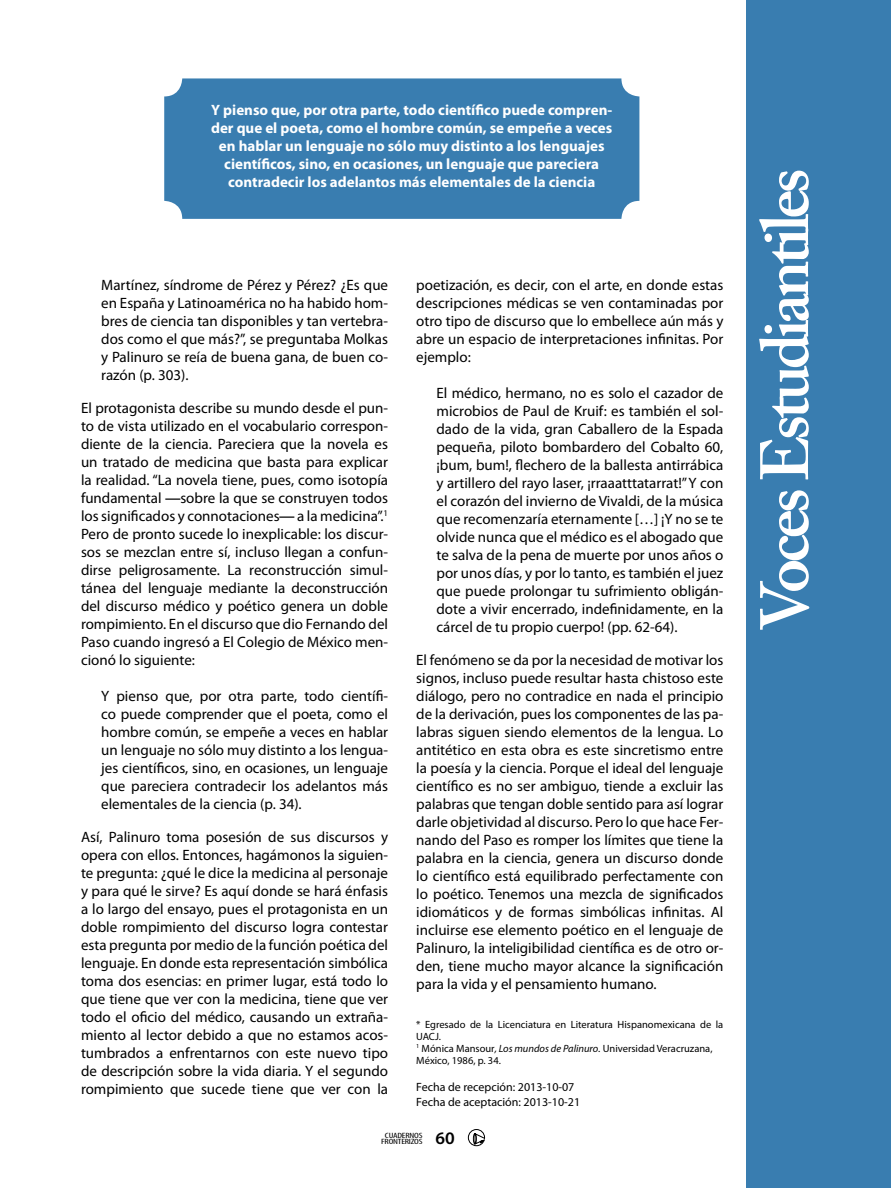
<style>
.page{position:relative;width:891px;height:1188px;background:#fff}
.page>*{position:absolute;margin:0;border:0;box-sizing:border-box;transform-origin:0 0}
.t1{font:600 67.5px "Adobe Caslon Pro";letter-spacing:-.06em;color:#fff}
.t2{font:600 17.7px "Myriad Pro";color:#000}
.t3{font:15px/18px "Myriad Pro";color:#000;text-align:justify}
.t4{font:700 15px/18px "Myriad Pro";color:#fff;text-align:center}
.t5{font:12px/15px "Myriad Pro";color:#000}
.t6{font:10.5px/12px "Myriad Pro";color:#000}
.t7{font:condensed 7.65px/6px "Myriad Pro";letter-spacing:-.02em;color:#000;text-align:center;scale:1.37 1}
.s1{font-family:"Arial"}
.s2{font-style:italic}
</style>
<div class="page">
<div style="left:747px;top:0;width:144px;height:1188px;background:#397db0"></div>
<div style="left:164px;top:78px;width:475px;height:141px;background:#397db0;border-radius:18px"></div>
<svg style="left:468px;top:1129px;width:17px;height:17px"></svg>
<p class="t4" style="left:211px;top:100px;width:403px">Y pienso que, por otra parte, todo científico puede compren&shy;der que el poeta, como el hombre común, se empeñe a veces en hablar un lenguaje no sólo muy distinto a los lenguajes científicos, sino, en ocasiones, un lenguaje que pareciera contradecir los adelantos más elementales de la ciencia</p>
<p class="t3" style="left:101px;top:275px;width:288px">Martínez, síndrome de Pérez y Pérez? ¿Es que en España y Latinoamérica no ha habido hom&shy;bres de ciencia tan disponibles y tan vertebra&shy;dos como el que más?”, se preguntaba Molkas y Palinuro se reía de buena gana, de buen co&shy;razón (p. 303).</p>
<p class="t3" style="left:81px;top:398px;width:309px">El protagonista describe su mundo desde el pun&shy;to de vista utilizado en el vocabulario correspon&shy;diente de la ciencia. Pareciera que la novela es un tratado de medicina que basta para explicar la realidad. “La novela tiene, pues, como isotopía fundamental <span class="s1">—</span>sobre la que se construyen todos los significados y connotaciones<span class="s1">—</span> a la medicina”.<sup>1<br></sup>Pero de pronto sucede lo inexplicable: los discur&shy;sos se mezclan entre sí, incluso llegan a confun&shy;dirse peligrosamente. La reconstrucción simul&shy;tánea del lenguaje mediante la deconstrucción del discurso médico y poético genera un doble rompimiento. En el discurso que dio Fernando del Paso cuando ingresó a El Colegio de México men&shy;cionó lo siguiente:</p>
<p class="t3" style="left:101px;top:686px;width:288px">Y pienso que, por otra parte, todo científi&shy;co puede comprender que el poeta, como el hombre común, se empeñe a veces en hablar un lenguaje no sólo muy distinto a los lengua&shy;jes científicos, sino, en ocasiones, un lenguaje que pareciera contradecir los adelantos más elementales de la ciencia (p. 34).</p>
<p class="t3" style="left:81px;top:827px;width:309px">Así, Palinuro toma posesión de sus discursos y opera con ellos. Entonces, hagámonos la siguien&shy;te pregunta: ¿qué le dice la medicina al personaje y para qué le sirve? Es aquí donde se hará énfasis a lo largo del ensayo, pues el protagonista en un doble rompimiento del discurso logra contestar esta pregunta por medio de la función poética del lenguaje. En donde esta representación simbólica toma dos esencias: en primer lugar, está todo lo que tiene que ver con la medicina, tiene que ver todo el oficio del médico, causando un extraña&shy;miento al lector debido a que no estamos acos&shy;tumbrados a enfrentarnos con este nuevo tipo de descripción sobre la vida diaria. Y el segundo rompimiento que sucede tiene que ver con la</p>
<p class="t3" style="left:416px;top:275px;width:309px">poetización, es decir, con el arte, en donde estas descripciones médicas se ven contaminadas por otro tipo de discurso que lo embellece aún más y abre un espacio de interpretaciones infinitas. Por ejemplo:</p>
<p class="t3" style="left:437px;top:383px;width:288px">El médico, hermano, no es solo el cazador de microbios de Paul de Kruif: es también el sol&shy;dado de la vida, gran Caballero de la Espada pequeña, piloto bombardero del Cobalto 60, ¡bum, bum!, flechero de la ballesta antirrábica y artillero del rayo laser, ¡rraaatttatarrat!” Y con el corazón del invierno de Vivaldi, de la música que recomenzaría eternamente […] ¡Y no se te olvide nunca que el médico es el abogado que te salva de la pena de muerte por unos años o por unos días, y por lo tanto, es también el juez que puede prolongar tu sufrimiento obligán&shy;dote a vivir encerrado, indefinidamente, en la cárcel de tu propio cuerpo! (pp. 62-64).</p>
<p class="t3" style="left:416px;top:650px;width:309px">El fenómeno se da por la necesidad de motivar los signos, incluso puede resultar hasta chistoso este diálogo, pero no contradice en nada el principio de la derivación, pues los componentes de las pa&shy;labras siguen siendo elementos de la lengua. Lo antitético en esta obra es este sincretismo entre la poesía y la ciencia. Porque el ideal del lenguaje científico es no ser ambiguo, tiende a excluir las palabras que tengan doble sentido para así lograr darle objetividad al discurso. Pero lo que hace Fer&shy;nando del Paso es romper los límites que tiene la palabra en la ciencia, genera un discurso donde lo científico está equilibrado perfectamente con lo poético. Tenemos una mezcla de significados idiomáticos y de formas simbólicas infinitas. Al incluirse ese elemento poético en el lenguaje de Palinuro, la inteligibilidad científica es de otro or&shy;den, tiene mucho mayor alcance la significación para la vida y el pensamiento humano.</p>
<p class="t6" style="left:416px;top:1018px;width:309px">* Egresado de la Licenciatura en Literatura Hispanomexicana de la UACJ.<br><sup>1</sup> Mónica Mansour<span class="s2">, Los mundos de Palinuro</span>. Universidad Veracruzana, México, 1986, p. 34.</p>
<p class="t5" style="left:416px;top:1079px;width:165px">Fecha de recepción: 2013-10-07<br>Fecha de aceptación: 2013-10-21</p>
<p class="t7" style="left:381px;top:1132px;width:32px">CUADERNOS<br>FRONTERIZOS</p>
<p class="t2" style="left:435px;top:1127px;width:21px">60</p>
<h1 class="t1" style="left:745px;top:631px;width:464px;rotate:-90deg">Voces Estudiantiles</h1>
</div>
